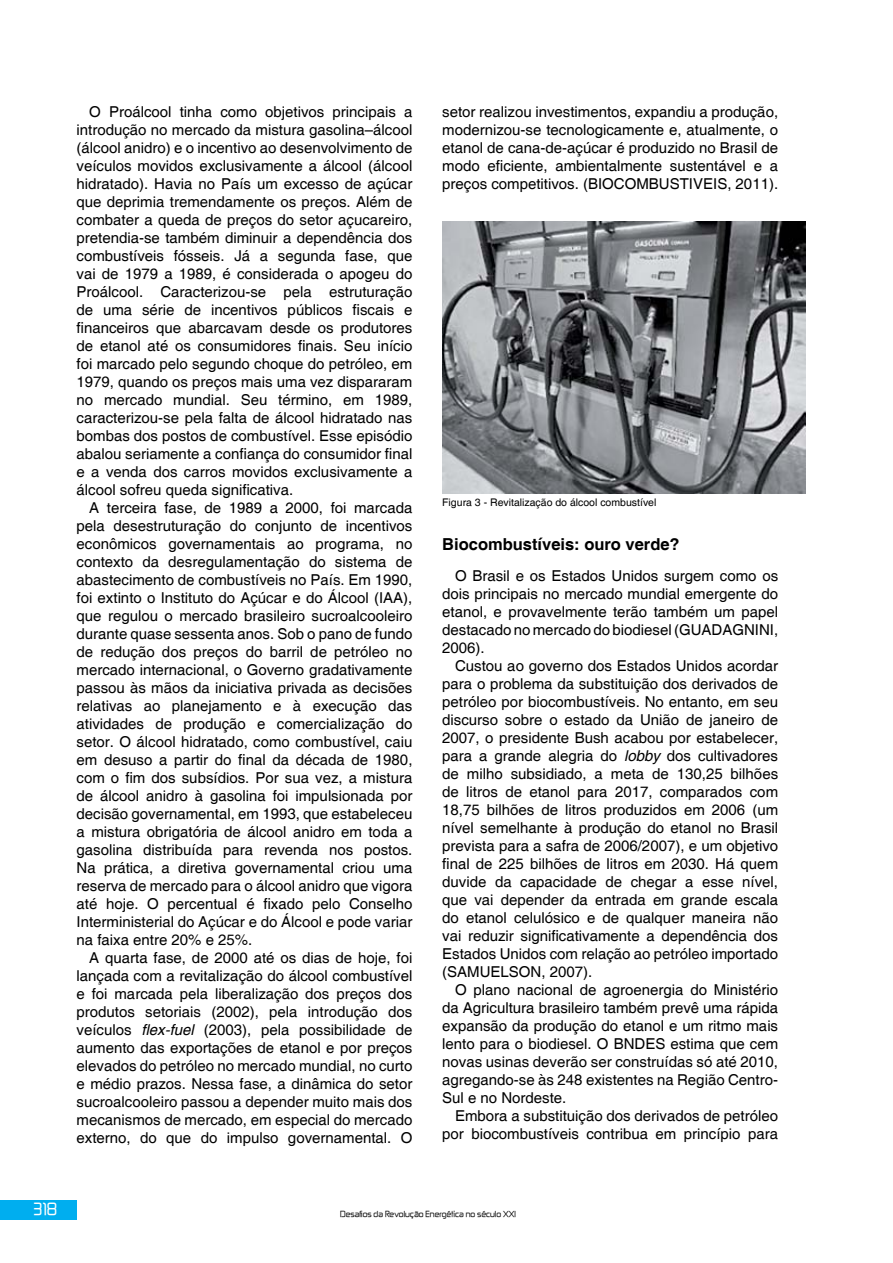
<style>
.page{position:relative;width:893px;height:1263px;background:#fff}
.page>*{position:absolute;margin:0;border:0;box-sizing:border-box;transform-origin:0 0}
.t1{font:700 16.5px "Helvetica";color:#000}
.t2{font:15px/18px "Helvetica";color:#000;text-align:justify}
.t3{font:15px "Zekton";color:#fff}
.t4{font:10.5px "Helvetica";color:#000}
.t5{font:7.5px "Zekton";color:#000}
.s1{font-style:italic}
</style>
<div class="page">
<div style="left:0;top:1200px;width:77px;height:20px;background:#00aeef"></div>
<img style="left:442px;top:221px;width:363px;height:272px">
<p class="t2" style="left:77px;top:104px;width:337px;text-indent:13px">O Proálcool tinha como objetivos principais a introdução no mercado da mistura gasolina–álcool (álcool anidro) e o incentivo ao desenvolvimento de veículos movidos exclusivamente a álcool (álcool hidratado). Havia no País um excesso de açúcar que deprimia tremendamente os preços. Além de combater a queda de preços do setor açucareiro, pretendia-se também diminuir a dependência dos combustíveis fósseis. Já a segunda fase, que vai de 1979 a 1989, é considerada o apogeu do Proálcool. Caracterizou-se pela estruturação de uma série de incentivos públicos fiscais e financeiros que abarcavam desde os produtores de etanol até os consumidores finais. Seu início foi marcado pelo segundo choque do petróleo, em 1979, quando os preços mais uma vez dispararam no mercado mundial. Seu término, em 1989, caracterizou-se pela falta de álcool hidratado nas bombas dos postos de combustível. Esse episódio abalou seriamente a confiança do consumidor final e a venda dos carros movidos exclusivamente a álcool sofreu queda significativa.</p>
<p class="t2" style="left:77px;top:500px;width:337px;text-indent:13px">A terceira fase, de 1989 a 2000, foi marcada pela desestruturação do conjunto de incentivos econômicos governamentais ao programa, no contexto da desregulamentação do sistema de abastecimento de combustíveis no País. Em 1990, foi extinto o Instituto do Açúcar e do Álcool (IAA), que regulou o mercado brasileiro sucroalcooleiro durante quase sessenta anos. Sob o pano de fundo de redução dos preços do barril de petróleo no mercado internacional, o Governo gradativamente passou às mãos da iniciativa privada as decisões relativas ao planejamento e à execução das atividades de produção e comercialização do setor. O álcool hidratado, como combustível, caiu em desuso a partir do final da década de 1980, com o fim dos subsídios. Por sua vez, a mistura de álcool anidro à gasolina foi impulsionada por decisão governamental, em 1993, que estabeleceu a mistura obrigatória de álcool anidro em toda a gasolina distribuída para revenda nos postos.<br>Na prática, a diretiva governamental criou uma reserva de mercado para o álcool anidro que vigora até hoje. O percentual é fixado pelo Conselho Interministerial do Açúcar e do Álcool e pode variar na faixa entre 20% e 25%.</p>
<p class="t2" style="left:77px;top:950px;width:337px;text-indent:13px">A quarta fase, de 2000 até os dias de hoje, foi lançada com a revitalização do álcool combustível e foi marcada pela liberalização dos preços dos produtos setoriais (2002), pela introdução dos veículos <span class="s1">flex-fuel</span> (2003), pela possibilidade de aumento das exportações de etanol e por preços elevados do petróleo no mercado mundial, no curto e médio prazos. Nessa fase, a dinâmica do setor sucroalcooleiro passou a depender muito mais dos mecanismos de mercado, em especial do mercado externo, do que do impulso governamental. O</p>
<p class="t2" style="left:442px;top:103px;width:337px">setor realizou investimentos, expandiu a produção, modernizou-se tecnologicamente e, atualmente, o etanol de cana-de-açúcar é produzido no Brasil de modo eficiente, ambientalmente sustentável e a preços competitivos. (BIOCOMBUSTIVEIS, 2011).</p>
<p class="t4" style="left:442px;top:496px;width:216px">Figura 3 - Revitalização do álcool combustível</p>
<p class="t1" style="left:442px;top:534px;width:239px">Biocombustíveis: ouro verde?</p>
<p class="t2" style="left:442px;top:567px;width:337px;text-indent:13px">O Brasil e os Estados Unidos surgem como os dois principais no mercado mundial emergente do etanol, e provavelmente terão também um papel destacado no mercado do biodiesel (GUADAGNINI, 2006).</p>
<p class="t2" style="left:442px;top:657px;width:337px;text-indent:13px">Custou ao governo dos Estados Unidos acordar para o problema da substituição dos derivados de petróleo por biocombustíveis. No entanto, em seu discurso sobre o estado da União de janeiro de 2007, o presidente Bush acabou por estabelecer, para a grande alegria do <span class="s1">lobby</span> dos cultivadores de milho subsidiado, a meta de 130,25 bilhões de litros de etanol para 2017, comparados com 18,75 bilhões de litros produzidos em 2006 (um nível semelhante à produção do etanol no Brasil prevista para a safra de 2006/2007), e um objetivo final de 225 bilhões de litros em 2030. Há quem duvide da capacidade de chegar a esse nível, que vai depender da entrada em grande escala do etanol celulósico e de qualquer maneira não vai reduzir significativamente a dependência dos Estados Unidos com relação ao petróleo importado (SAMUELSON, 2007).</p>
<p class="t2" style="left:442px;top:981px;width:337px;text-indent:13px">O plano nacional de agroenergia do Ministério da Agricultura brasileiro também prevê uma rápida expansão da produção do etanol e um ritmo mais lento para o biodiesel. O BNDES estima que cem novas usinas deverão ser construídas só até 2010, agregando-se às 248 existentes na Região Centro-Sul e no Nordeste.</p>
<p class="t2" style="left:442px;top:1107px;width:337px;text-align:right">Embora a substituição dos derivados de petróleo por biocombustíveis contribua em princípio para</p>
<p class="t3" style="left:34px;top:1199px;width:25px">318</p>
<p class="t5" style="left:340px;top:1209px;width:177px">Desafios da Revolução Energética no século XXI</p>
</div>
